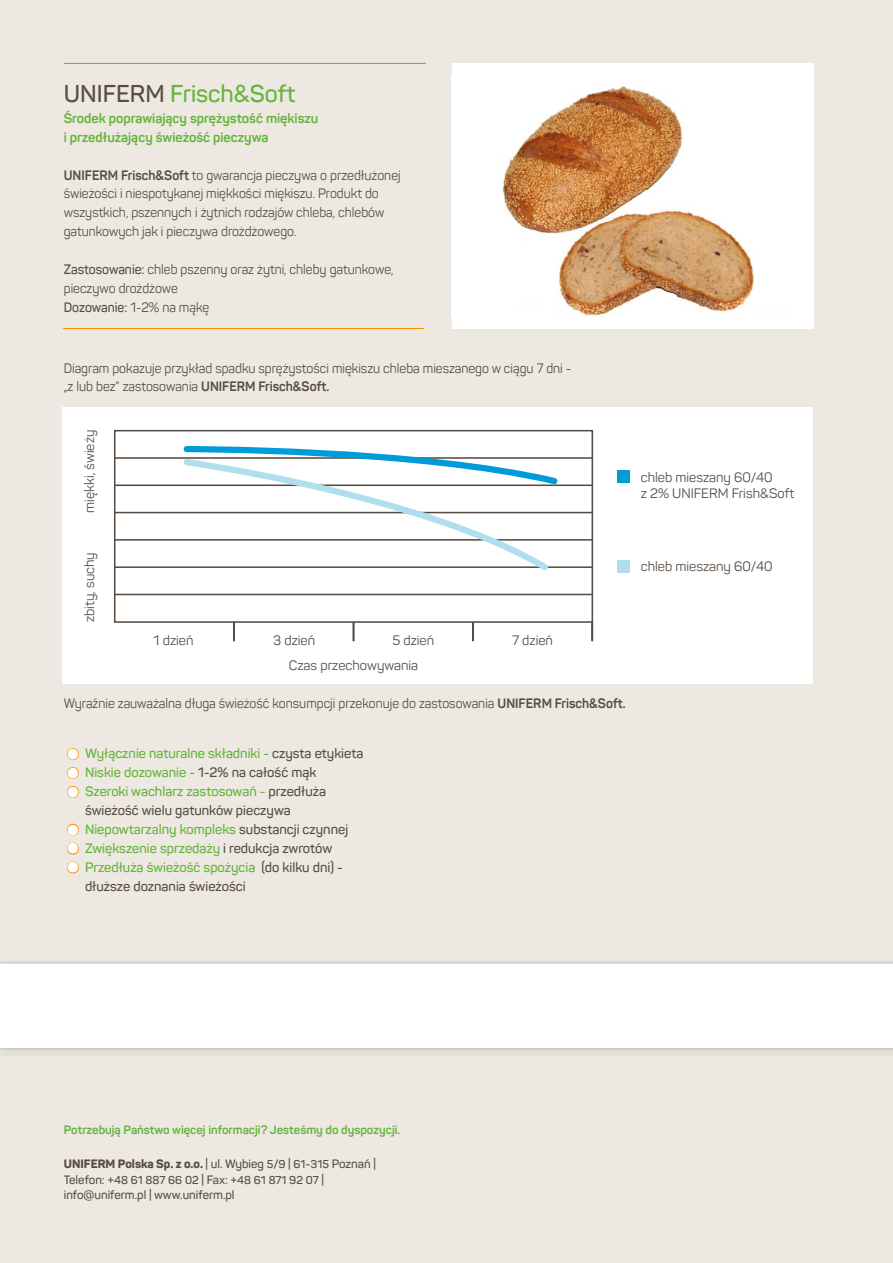
<style>
.page{position:relative;width:893px;height:1263px;background:#ede8e2}
.page>*{position:absolute;margin:0;border:0;box-sizing:border-box;transform-origin:0 0}
.Styl_akapitowy_2{font:600 24px "Panton";color:#64b43a}
.Copy-bullet-grün{font:13.5px/18.9px "Panton";color:#584c43;scale:.95 1}
.t1{font:600 13.5px "Panton";color:#64b43a}
.Copy-bullet-grün-2{font:600 13.5px/18.9px "Panton";color:#584c43}
.Copy-bullet-grün-3{font:13.5px/16.2px "Panton";color:#584c43}
.Styl_akapitowy_2-2{font:700 13.5px "Panton";color:#64b43a}
.Copy-bullet-grün-4{font:600 13.5px "Panton";color:#584c43;scale:.95 1}
.HL-Footer{font:700 12px "Panton";color:#64b43a}
.t2{font:800 12px "Panton";color:#584c43}
.t3{font:600 12px "Panton";color:#584c43}
.t4{font:600 11.25px "Panton";color:#584c43}
.s1{color:#584c43}
.s2{font-weight:700}
.s3{font-weight:600}
.s4{font-weight:400}
.s5{font-family:"Monotype Corsiva";font-weight:400;font-size:24.3px;color:#fff}
.s6{color:#64b43a}
.s7{font-weight:600;font-size:11.25px}
.s8{font-size:12px}
</style>
<div class="page">
<svg style="left:67px;top:748px;width:12px;height:50px"></svg>
<svg style="left:67px;top:823px;width:12px;height:13px"></svg>
<svg style="left:67px;top:842px;width:12px;height:13px"></svg>
<svg style="left:67px;top:861px;width:12px;height:13px"></svg>
<div style="left:452px;top:64px;width:362px;height:265px;background:#fff"></div>
<img style="left:502px;top:86px;width:252px;height:230px">
<hr style="left:63px;top:328px;width:361px;height:1px;background:#f39200">
<div style="left:0;top:964px;width:893px;height:83px;background:#fff"></div>
<hr style="left:64px;top:63px;width:362px;height:1px;background:#64b43a">
<div style="left:63px;top:407px;width:750px;height:277px;background:#fff"></div>
<div style="left:114px;top:430px;width:479px;height:193px;border:2px solid #584c43"></div>
<hr style="left:115px;top:457px;width:477px;height:2px;background:#584c43">
<hr style="left:115px;top:484px;width:477px;height:2px;background:#584c43">
<hr style="left:115px;top:512px;width:477px;height:1px;background:#584c43">
<hr style="left:115px;top:539px;width:477px;height:2px;background:#584c43">
<hr style="left:115px;top:566px;width:477px;height:2px;background:#584c43">
<hr style="left:115px;top:594px;width:477px;height:1px;background:#584c43">
<svg style="left:180px;top:445px;width:382px;height:126px"></svg>
<svg style="left:592px;top:622px;width:1px;height:19px"></svg>
<svg style="left:472px;top:622px;width:2px;height:19px"></svg>
<svg style="left:353px;top:622px;width:1px;height:19px"></svg>
<svg style="left:233px;top:622px;width:2px;height:19px"></svg>
<div style="left:617px;top:470px;width:13px;height:13px;background:#009bd9"></div>
<div style="left:617px;top:560px;width:13px;height:13px;background:#b1deee"></div>
<p class="Styl_akapitowy_2" style="left:64px;top:78px;width:233px"><span class="s1">UNIFERM</span> Frisch&amp;Soft</p>
<p class="Styl_akapitowy_2-2" style="left:64px;top:110px;width:256px">Środek poprawiający sprężystość miękiszu</p>
<p class="Styl_akapitowy_2-2" style="left:64px;top:128px;width:206px">i przedłużający świeżość pieczywa</p>
<p class="Copy-bullet-grün" style="left:64px;top:165px;width:356px"><span class="s2">UNIFERM Frisch&amp;Soft</span> to gwarancja pieczywa o przedłużonej świeżości i niespotykanej miękkości miękiszu. Produkt do wszystkich, pszennych i żytnich rodzajów chleba, chlebów gatunkowych jak i pieczywa drożdżowego.</p>
<p class="Copy-bullet-grün" style="left:64px;top:260px;width:348px"><span class="s3">Zastosowanie:</span> chleb pszenny oraz żytni, chleby gatunkowe, pieczywo drożdżowe</p>
<p class="Copy-bullet-grün-4" style="left:64px;top:299px;width:155px">Dozowanie: <span class="s4">1-2% na mąkę</span></p>
<p class="Copy-bullet-grün" style="left:64px;top:358px;width:536px">Diagram pokazuje przykład spadku sprężystości miękiszu chleba mieszanego w ciągu 7 dni - „z lub bez” zastosowania <span class="s2">UNIFERM Frisch&amp;Soft.</span></p>
<p class="Copy-bullet-grün-3" style="left:81px;top:513px;width:84px;rotate:-90deg">miękki, świeży</p>
<p class="Copy-bullet-grün-3" style="left:641px;top:469px;width:155px">chleb mieszany 60/40<br>z 2% UNIFERM Frish&amp;Soft</p>
<p class="Copy-bullet-grün-3" style="left:81px;top:622px;width:71px;rotate:-90deg">zbity, suchy</p>
<p class="Copy-bullet-grün-3" style="left:154px;top:632px;width:41px">1 dzień</p>
<p class="Copy-bullet-grün-3" style="left:273px;top:632px;width:43px">3 dzień</p>
<p class="Copy-bullet-grün-3" style="left:392px;top:632px;width:43px">5 dzień</p>
<p class="Copy-bullet-grün-3" style="left:512px;top:632px;width:42px">7 dzień</p>
<p class="Copy-bullet-grün-3" style="left:289px;top:657px;width:131px">Czas przechowywania</p>
<p class="Copy-bullet-grün" style="left:64px;top:694px;width:593px">Wyraźnie zauważalna długa świeżość konsumpcji przekonuje do zastosowania <span class="s2">UNIFERM Frisch&amp;Soft.</span></p>
<p class="t1" style="left:64px;top:745px;width:301px"><span class="s5">●</span> Wyłącznie naturalne składniki - <span class="s1">czysta etykieta</span></p>
<p class="t1" style="left:64px;top:764px;width:254px"><span class="s5">●</span> Niskie dozowanie - <span class="s1">1-2% na całość mąk</span></p>
<p class="Copy-bullet-grün-2" style="left:85px;top:782px;width:242px;text-indent:-21px"><span class="s5">●</span> <span class="s6">Szeroki wachlarz zastosowań -</span> przedłuża świeżość wielu gatunków pieczywa</p>
<p class="t1" style="left:64px;top:821px;width:286px"><span class="s5">●</span> Niepowtarzalny kompleks <span class="s1">substancji czynnej</span></p>
<p class="t1" style="left:64px;top:840px;width:270px"><span class="s5">●</span> Zwiększenie sprzedaży <span class="s1">i redukcja zwrotów</span></p>
<p class="Copy-bullet-grün-2" style="left:85px;top:857px;width:259px;text-indent:-21px"><span class="s5">●</span> <span class="s6">Przedłuża świeżość spożycia</span> (do kilku dni) - dłuższe doznania świeżości</p>
<p class="Copy-bullet-grün-3" style="left:641px;top:558px;width:133px">chleb mieszany 60/40</p>
<p class="HL-Footer" style="left:64px;top:1122px;width:338px">Potrzebują Państwo więcej informacji? Jesteśmy do dyspozycji.</p>
<p class="t2" style="left:64px;top:1156px;width:314px">UNIFERM Polska Sp. z o.o. <span class="s3">| ul. Wybieg</span> <span class="s7">5</span><span class="s3">/</span><span class="s7">9</span> <span class="s3">|</span> <span class="s7">61</span><span class="s3">-</span><span class="s7">315</span> <span class="s3">Poznań |</span></p>
<p class="t4" style="left:64px;top:1173px;width:262px"><span class="s8">Telefon: +</span>48 61 887 66 02 <span class="s8">| Fax: +</span>48 61 871 92 07 <span class="s8">|</span></p>
<p class="t3" style="left:64px;top:1187px;width:172px">info@uniferm.pl | www.uniferm.pl</p>
</div>
